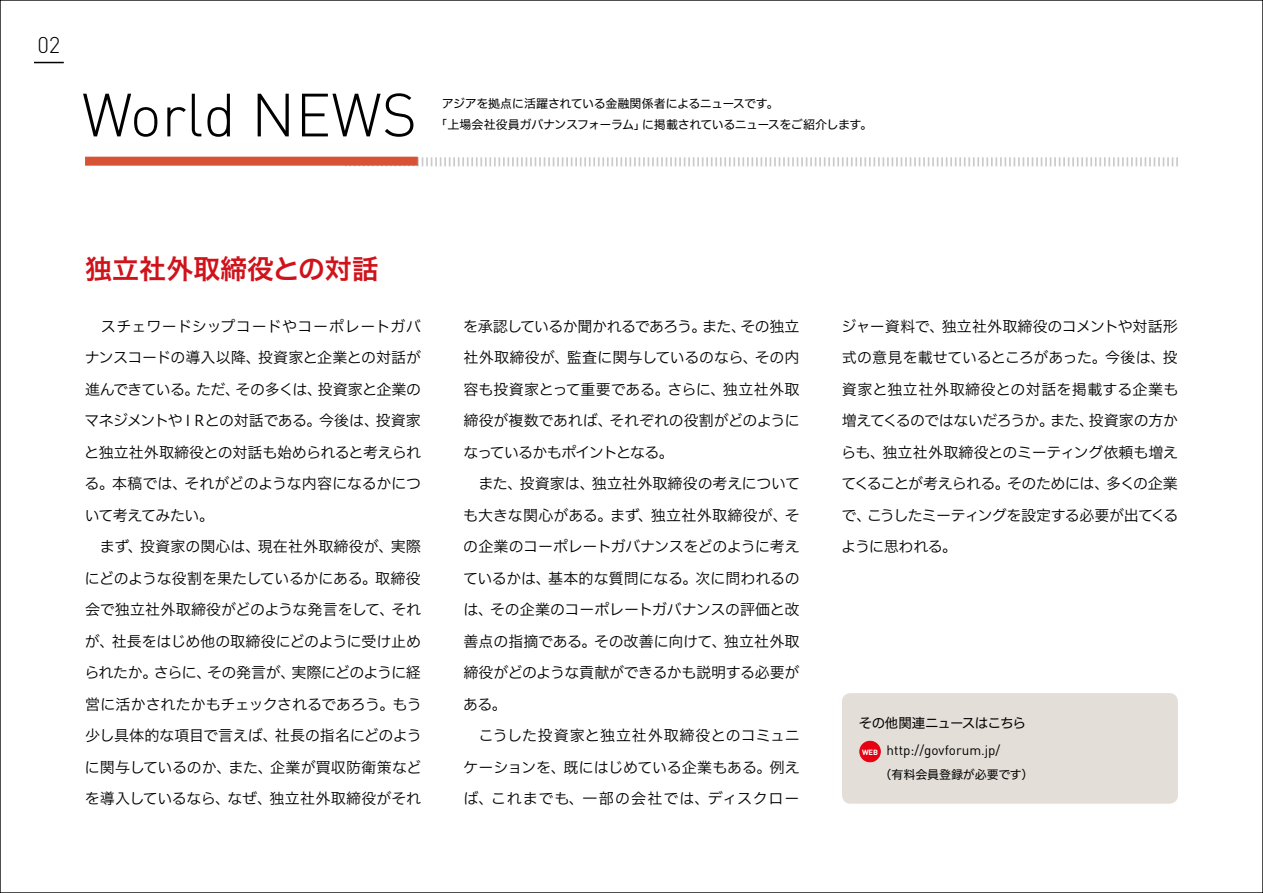
<style>
.page{position:relative;width:1263px;height:893px;background:#fff}
.page>*{position:absolute;margin:0;border:0;box-sizing:border-box;transform-origin:0 0}
.t1{font:300 60px "DIN Pro";color:#000}
.t2{font:27px "Hiragino UD Sans F Std N W6";color:#d0121b}
.t3{font:300 22.5px "DIN Pro";color:#000}
.t4{font:15px/31.5px "Hiragino UD Sans F Std N W3";letter-spacing:-.015em;color:#000}
.t5{font:15px/31.5px "Hiragino UD Sans F Std N W3";letter-spacing:-.05em;color:#000}
.t6{font:15px/31.5px "Hiragino UD Sans F Std N W3";letter-spacing:.01em;color:#000;text-align:right}
.t7{font:15px "Hiragino UD Sans F Std N W3";letter-spacing:-.055em;color:#000}
.t8{font:15px "Hiragino UD Sans F Std N W3";letter-spacing:.015em;color:#000}
.t9{font:15px "Hiragino UD Sans F Std N W3";letter-spacing:.025em;color:#000}
.t10{font:15px/31.5px "Hiragino UD Sans F Std N W3";letter-spacing:.04em;color:#000}
.t11{font:15px/31.5px "Hiragino UD Sans F Std N W3";letter-spacing:-.035em;color:#000}
.t12{font:15px "Hiragino UD Sans F Std N W3";letter-spacing:.02em;color:#000}
.t13{font:13.5px "DIN Pro";color:#000}
.t14{font:13.5px "Hiragino UD Sans F Std N W4";letter-spacing:-.045em;color:#000}
.t15{font:12px "Hiragino UD Sans F Std N W4";letter-spacing:-.03em;color:#000}
.t16{font:12px "Hiragino UD Sans F Std N W4";letter-spacing:-.01em;color:#000}
.t17{font:700 7.5px "DIN Pro";color:#fff}
</style>
<div class="page">
<div style="left:842px;top:693px;width:336px;height:111px;background:#e3ded8;border-radius:9px"></div>
<svg style="left:418px;top:157px;width:760px;height:9px"></svg>
<div style="left:85px;top:157px;width:333px;height:9px;background:#d85335"></div>
<hr style="left:34px;top:62px;width:30px;height:1px;background:#000">
<div style="left:860px;top:741px;width:20px;height:21px;background:#e60012;border-radius:50%"></div>
<div style="left:859px;top:741px;width:22px;height:21px;border:1px solid #e60012;border-radius:50%"></div>
<h3 class="t3" style="left:37px;top:30px;width:25px">02</h3>
<h1 class="t1" style="left:82px;top:74px;width:337px">World NEWS</h1>
<p class="t15" style="left:442px;top:95px;width:339px">アジアを拠点に活躍されている金融関係者によるニュースです。</p>
<p class="t15" style="left:435px;top:116px;width:212px">「上場会社役員ガバナンスフォーラム」</p>
<p class="t15" style="left:642px;top:116px;width:232px">に掲載されているニュースをご紹介します。</p>
<h2 class="t2" style="left:85px;top:248px;width:295px">独立社外取締役との対話</h2>
<p class="t6" style="left:85px;top:309px;width:338px">　スチェワードシップコードやコーポレートガバ投資家と企業との対話が</p>
<p class="t4" style="left:85px;top:341px;width:178px">ナンスコードの導入以降、</p>
<p class="t4" style="left:236px;top:372px;width:88px">その多くは、</p>
<p class="t4" style="left:318px;top:372px;width:105px">投資家と企業の</p>
<p class="t4" style="left:196px;top:372px;width:46px">ただ、</p>
<p class="t7" style="left:85px;top:378px;width:116px">進んできている。</p>
<p class="t5" style="left:85px;top:404px;width:238px">マネジメントやＩＲとの対話である。</p>
<p class="t4" style="left:84px;top:435px;width:338px">と独立社外取締役との対話も始められると考えられ</p>
<p class="t4" style="left:185px;top:467px;width:238px">それがどのような内容になるかにつ</p>
<p class="t4" style="left:319px;top:404px;width:61px">今後は、</p>
<p class="t4" style="left:376px;top:404px;width:46px">投資家</p>
<p class="t11" style="left:85px;top:467px;width:131px">る。本稿では、<br>いて考えてみたい。</p>
<p class="t8" style="left:258px;top:535px;width:137px">現在社外取締役が、</p>
<p class="t4" style="left:85px;top:530px;width:59px">　まず、</p>
<p class="t4" style="left:85px;top:561px;width:338px">にどのような役割を果たしているかにある。取締役</p>
<p class="t4" style="left:391px;top:593px;width:31px">それ</p>
<p class="t4" style="left:391px;top:530px;width:32px">実際</p>
<p class="t6" style="left:140px;top:530px;width:122px">投資家の関心は、</p>
<p class="t4" style="left:112px;top:593px;width:311px;text-indent:-27px">会で独立社外取締役がどのような発言をして、<br>社長をはじめ他の取締役にどのように受け止め</p>
<p class="t4" style="left:85px;top:624px;width:31px">が、</p>
<p class="t4" style="left:207px;top:656px;width:90px">その発言が、</p>
<p class="t7" style="left:291px;top:661px;width:131px">実際にどのように経</p>
<p class="t4" style="left:84px;top:656px;width:75px">られたか。</p>
<p class="t4" style="left:85px;top:687px;width:338px">営に活かされたかもチェックされるであろう。もう</p>
<p class="t4" style="left:275px;top:719px;width:148px">社長の指名にどのよう</p>
<p class="t4" style="left:154px;top:656px;width:59px">さらに、</p>
<p class="t4" style="left:270px;top:719px;width:153px;text-indent:-185px">少し具体的な項目で言えば、<br>企業が買収防衛策など</p>
<p class="t4" style="left:85px;top:750px;width:148px">に関与しているのか、</p>
<p class="t4" style="left:228px;top:750px;width:46px">また、</p>
<p class="t4" style="left:85px;top:782px;width:147px">を導入しているなら、</p>
<p class="t4" style="left:227px;top:782px;width:46px">なぜ、</p>
<p class="t12" style="left:270px;top:787px;width:153px">独立社外取締役がそれ</p>
<p class="t4" style="left:740px;top:309px;width:61px">その独立</p>
<p class="t5" style="left:463px;top:309px;width:245px">を承認しているか聞かれるであろう。</p>
<p class="t4" style="left:702px;top:309px;width:46px">また、</p>
<p class="t4" style="left:463px;top:341px;width:108px">社外取締役が、</p>
<p class="t4" style="left:567px;top:341px;width:192px">監査に関与しているのなら、</p>
<p class="t4" style="left:755px;top:341px;width:46px">その内</p>
<p class="t4" style="left:610px;top:372px;width:192px;text-indent:-146px">容も投資家とって重要である。<br>それぞれの役割がどのように</p>
<p class="t4" style="left:723px;top:372px;width:78px">独立社外取</p>
<p class="t4" style="left:667px;top:372px;width:60px">さらに、</p>
<p class="t4" style="left:463px;top:404px;width:151px">締役が複数であれば、</p>
<p class="t7" style="left:463px;top:441px;width:212px">なっているかもポイントとなる。</p>
<p class="t4" style="left:592px;top:467px;width:210px">独立社外取締役の考えについて</p>
<p class="t4" style="left:520px;top:467px;width:77px">投資家は、</p>
<p class="t4" style="left:463px;top:467px;width:61px">　また、</p>
<p class="t4" style="left:463px;top:498px;width:192px">も大きな関心がある。まず、</p>
<p class="t4" style="left:463px;top:530px;width:338px">の企業のコーポレートガバナンスをどのように考え</p>
<p class="t4" style="left:548px;top:561px;width:253px">基本的な質問になる。次に問われるの</p>
<p class="t9" style="left:651px;top:504px;width:139px">独立社外取締役が、</p>
<p class="t4" style="left:785px;top:498px;width:16px">そ</p>
<p class="t4" style="left:490px;top:561px;width:311px;text-indent:-27px">ているかは、<br>その企業のコーポレートガバナンスの評価と改</p>
<p class="t4" style="left:463px;top:593px;width:31px">は、</p>
<p class="t4" style="left:463px;top:624px;width:135px">善点の指摘である。</p>
<p class="t4" style="left:463px;top:656px;width:338px">締役がどのような貢献ができるかも説明する必要が</p>
<p class="t4" style="left:463px;top:687px;width:45px">ある。</p>
<p class="t8" style="left:463px;top:724px;width:338px">　こうした投資家と独立社外取締役とのコミュニ</p>
<p class="t4" style="left:563px;top:750px;width:238px">既にはじめている企業もある。例え</p>
<p class="t4" style="left:594px;top:624px;width:134px">その改善に向けて、</p>
<p class="t4" style="left:724px;top:624px;width:77px">独立社外取</p>
<p class="t10" style="left:463px;top:750px;width:338px">ケーションを、<br>ば、これまでも、一部の会社では、ディスクロー</p>
<p class="t4" style="left:841px;top:309px;width:105px">ジャー資料で、</p>
<p class="t6" style="left:942px;top:309px;width:238px">独立社外取締役のコメントや対話形</p>
<p class="t4" style="left:842px;top:341px;width:325px">式の意見を載せているところがあった。今後は、</p>
<p class="t9" style="left:842px;top:378px;width:338px">資家と独立社外取締役との対話を掲載する企業も</p>
<p class="t4" style="left:1089px;top:404px;width:91px">投資家の方か</p>
<p class="t4" style="left:1163px;top:341px;width:16px">投</p>
<p class="t4" style="left:882px;top:404px;width:297px;text-indent:-40px">増えてくるのではないだろうか。<br>独立社外取締役とのミーティング依頼も増え</p>
<p class="t4" style="left:1050px;top:404px;width:46px">また、</p>
<p class="t4" style="left:841px;top:435px;width:45px">らも、</p>
<p class="t5" style="left:867px;top:467px;width:313px;text-indent:-25px">てくることが考えられる。<br>こうしたミーティングを設定する必要が出てくる</p>
<p class="t4" style="left:1106px;top:467px;width:73px">多くの企業</p>
<p class="t4" style="left:1007px;top:467px;width:104px">そのためには、</p>
<p class="t11" style="left:841px;top:498px;width:117px">で、<br>ように思われる。</p>
<p class="t14" style="left:859px;top:713px;width:169px">その他関連ニュースはこちら</p>
<p class="t13" style="left:887px;top:741px;width:115px">http://govforum j p. /</p>
<p class="t16" style="left:879px;top:766px;width:156px">（有料会員登録が必要です(</p>
<p class="t17" style="left:862px;top:747px;width:18px">WEB</p>
</div>
